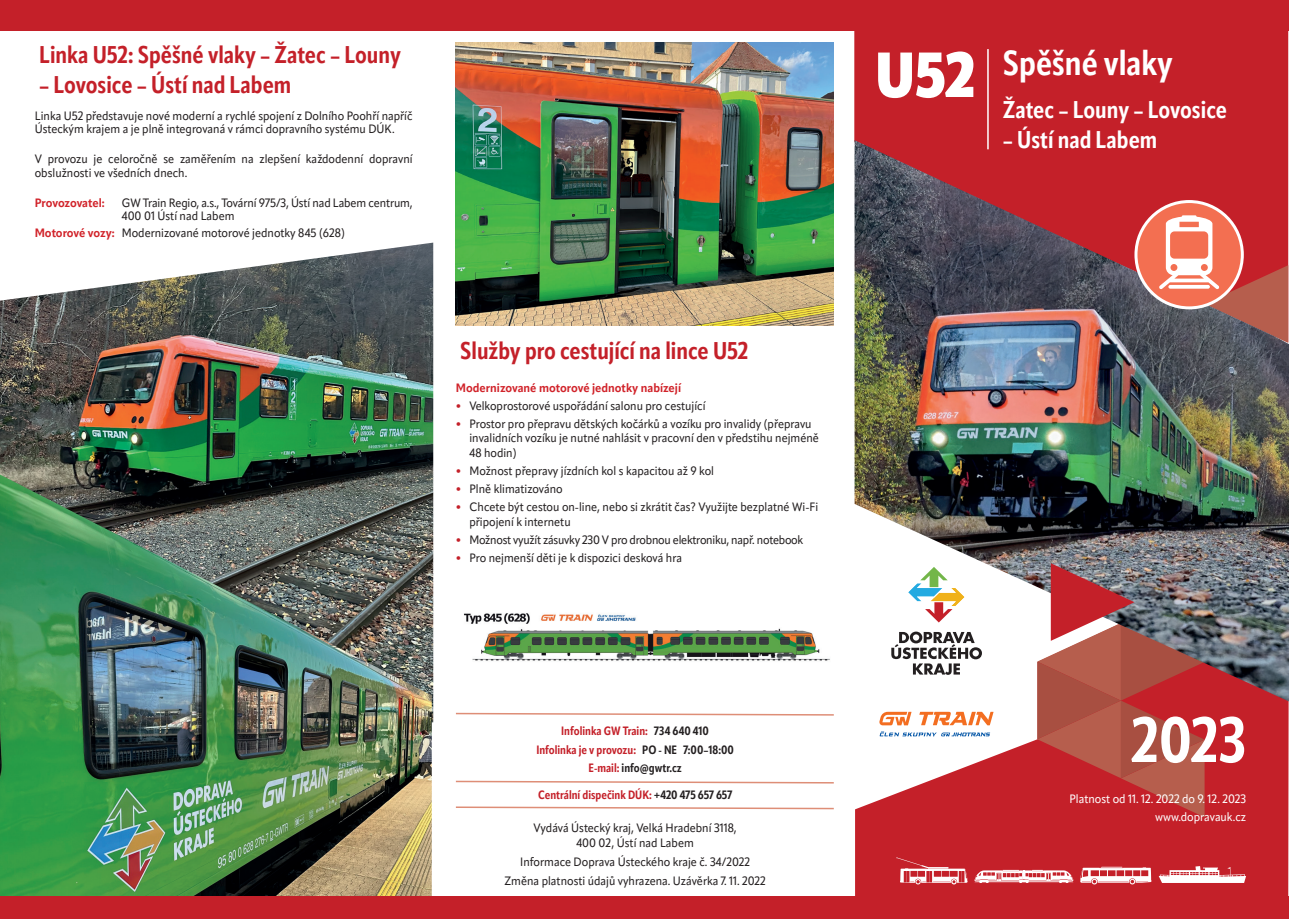
<style>
.page{position:relative;width:1289px;height:919px;background:#fff}
.page>*{position:absolute;margin:0;border:0;box-sizing:border-box;transform-origin:0 0}
.t1{font:700 63px "Apparat Cond";color:#fff}
.t2{font:700 34.5px "Apparat Cond";color:#fff}
.t3{font:700 24px "Apparat Cond";color:#c42029}
.t4{font:700 24px "Apparat Cond";color:#fff}
.t5{font:12px/14.4px "Apparat Semi Cond";color:#231f20}
.t6{font:700 12px/18.1px "Apparat Cond";color:#c42029;text-align:center}
.t7{font:12px "Apparat Semi Cond";letter-spacing:-.02em;color:#231f20}
.t8{font:700 12px "Apparat Semi Cond";color:#d1232a}
.t9{font:12px/18.1px "Apparat Semi Cond";color:#fff;text-align:right}
.s1{font-weight:700;color:#d1232a}
.s2{font-family:"Apparat Cond";font-weight:900;color:#c42029}
.s3{font-weight:900;font-size:63px}
.s4{color:#231f20}
</style>
<div class="page">
<img style="left:0;top:242px;width:433px;height:480px">
<img style="left:0;top:474px;width:432px;height:429px">
<svg style="left:855px;top:711px;width:433px;height:185px;fill:#c42029"></svg>
<div style="left:854px;top:31px;width:434px;height:109px;background:#c42029"></div>
<div style="left:1px;top:896px;width:1287px;height:22px;background:#c42029"></div>
<svg style="left:896px;top:857px;width:71px;height:27px"></svg>
<svg style="left:1080px;top:866px;width:71px;height:18px"></svg>
<svg style="left:974px;top:869px;width:99px;height:13px"></svg>
<svg style="left:1158px;top:866px;width:88px;height:16px"></svg>
<hr style="left:987px;top:49px;width:1px;height:100px;background:#fff">
<div style="left:0;top:0;width:1288px;height:31px;background:#c42029"></div>
<svg style="left:879px;top:731px;width:111px;height:5px"></svg>
<svg style="left:919px;top:711px;width:74px;height:14px"></svg>
<svg style="left:879px;top:711px;width:32px;height:14px"></svg>
<img style="left:854px;top:140px;width:434px;height:535px">
<svg style="left:1037px;top:545px;width:251px;height:272px;background:#a25051"></svg>
<img style="left:464px;top:613px;width:366px;height:48px">
<img style="left:456px;top:43px;width:377px;height:282px">
<svg style="left:455px;top:806px;width:379px;height:4px"></svg>
<svg style="left:455px;top:780px;width:379px;height:4px"></svg>
<svg style="left:455px;top:712px;width:379px;height:4px"></svg>
<svg style="left:1135px;top:201px;width:107px;height:107px;fill:#f36f51"></svg>
<svg style="left:1158px;top:215px;width:130px;height:128px;background:#c16d65"></svg>
<h3 class="t3" style="left:39px;top:40px;width:363px">Linka U52: Spěšné vlaky – Žatec – Louny</h3>
<h3 class="t3" style="left:39px;top:70px;width:254px">– Lovosice – Ústí nad Labem</h3>
<p class="t5" style="left:35px;top:109px;width:379px;line-height:13.5px">Linka U52 představuje nové moderní a rychlé spojení z Dolního Poohří napříč<br>Ústeckým krajem a je plně integrovaná v rámci dopravního systému DÚK.</p>
<p class="t5" style="left:35px;top:152px;width:379px;line-height:13.5px">V provozu je celoročně se zaměřením na zlepšení každodenní dopravní obslužnosti ve všedních dnech.</p>
<p class="t8" style="left:35px;top:195px;width:71px">Provozovatel:</p>
<p class="t5" style="left:122px;top:196px;width:292px;line-height:13.5px">GW Train Regio, a.s., Tovární 975/3, Ústí nad Labem centrum,<br>400 01 Ústí nad Labem</p>
<p class="t5" style="left:35px;top:226px;width:311px"><span class="s1">Motorové vozy:</span> Modernizované motorové jednotky 845 (628)</p>
<h3 class="t3" style="left:460px;top:336px;width:289px">Služby pro cestující na lince U52</h3>
<p class="t8" style="left:456px;top:380px;width:227px">Modernizované motorové jednotky nabízejí</p>
<p class="t5" style="left:456px;top:398px;width:251px"><span class="s2">•</span> Velkoprostorové uspořádání salonu pro cestující</p>
<p class="t5" style="left:469px;top:416px;width:351px;text-indent:-14px"><span class="s2">•</span> Prostor pro přepravu dětských kočárků a vozíku pro invalidy (přepravu invalidních vozíku je nutné nahlásit v pracovní den v předstihu nejméně<br>48 hodin)</p>
<p class="t5" style="left:456px;top:463px;width:260px"><span class="s2">•</span> Možnost přepravy jízdních kol s kapacitou až 9 kol</p>
<p class="t5" style="left:456px;top:481px;width:108px"><span class="s2">•</span> Plně klimatizováno</p>
<p class="t5" style="left:469px;top:500px;width:350px;text-indent:-14px"><span class="s2">•</span> Chcete být cestou on-line, nebo si zkrátit čas? Využijte bezplatné Wi-Fi připojení k internetu</p>
<p class="t7" style="left:456px;top:532px;width:349px"><span class="s2">•</span> Možnost využít zásuvky 230 V pro drobnou elektroniku, např. notebook</p>
<p class="t5" style="left:456px;top:550px;width:227px"><span class="s2">•</span> Pro nejmenší děti je k dispozici desková hra</p>
<h2 class="t2" style="left:875px;top:42px;width:299px"><span class="s3">U52</span> Spěšné vlaky</h2>
<h3 class="t4" style="left:1002px;top:95px;width:226px">Žatec – Louny – Lovosice</h3>
<h3 class="t4" style="left:1002px;top:125px;width:156px">– Ústí nad Labem</h3>
<p class="t6" style="left:536px;top:722px;width:199px">Infolinka GW Train: <span class="s4">734 640 410<br></span>Infolinka je v provozu: <span class="s4">PO - NE 7:00–18:00<br></span>E-mail: <span class="s4">info@gwtr.cz</span></p>
<p class="t6" style="left:538px;top:786px;width:195px">Centrální dispečink DÚK: <span class="s4">+420 475 657 657</span></p>
<p class="t5" style="left:533px;top:820px;width:205px;line-height:15px;text-align:center">Vydává Ústecký kraj, Velká Hradební 3118,<br>400 02, Ústí nad Labem</p>
<p class="t5" style="left:504px;top:852px;width:263px;line-height:18.8px;text-align:center">Informace Doprava Ústeckého kraje č. 34/2022<br>Změna platnosti údajů vyhrazena. Uzávěrka 7. 11. 2022</p>
<h1 class="t1" style="left:1131px;top:701px;width:116px">2023</h1>
<p class="t9" style="left:1069px;top:789px;width:178px">Platnost od 11. 12. 2022 do 9. 12. 2023 www.dopravauk.cz</p>
</div>
